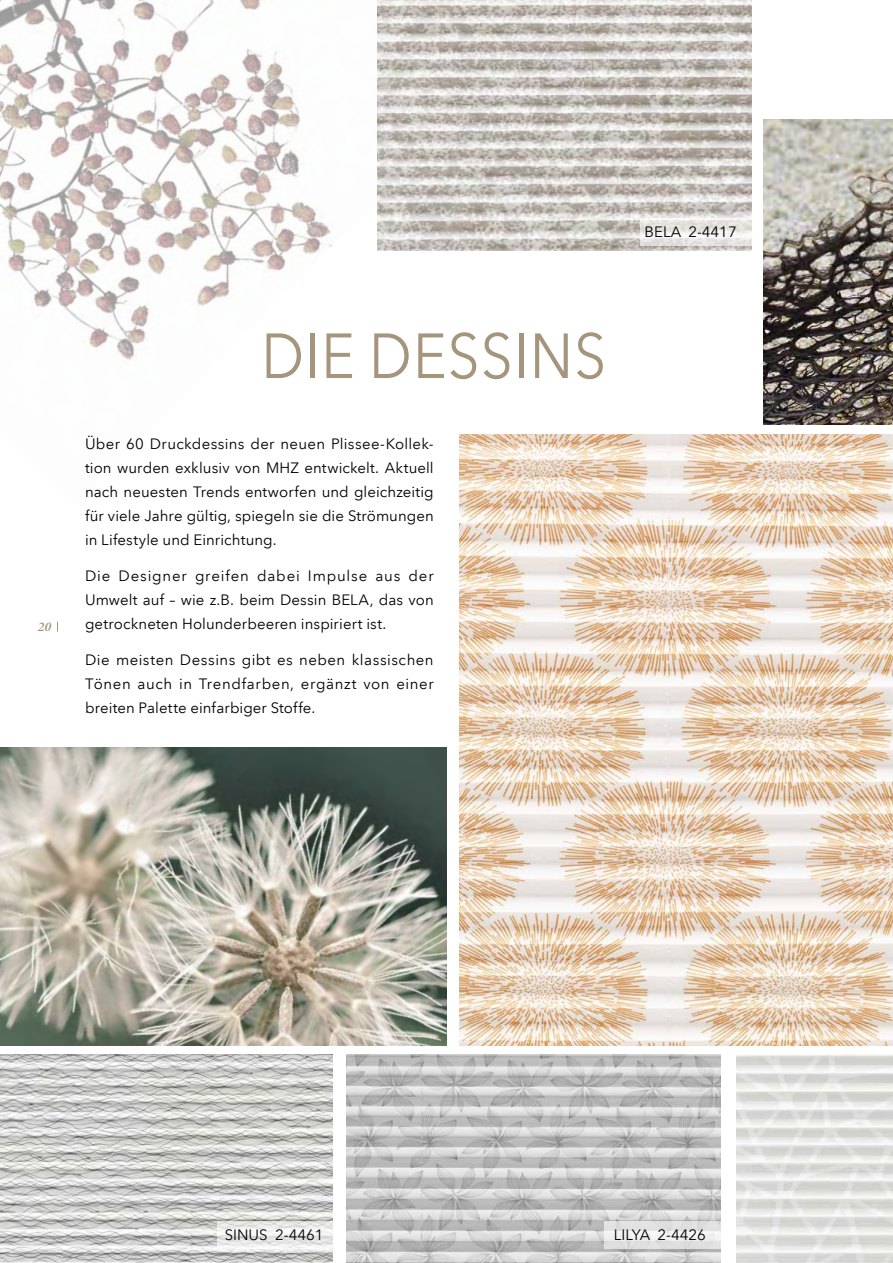
<style>
.page{position:relative;width:893px;height:1263px;background:#fff}
.page>*{position:absolute;margin:0;border:0;box-sizing:border-box;transform-origin:0 0}
.t1{font:63px "Avenir Next LT Com";letter-spacing:.02em;color:#a4957c;scale:.9 1}
.t2{font:15px/24px "Avenir Next LT Com";letter-spacing:.005em;color:#000;text-align:justify}
.t3{font:italic 600 13.5px "Garamond Premr Pro";color:#a4957c}
</style>
<div class="page">
<img style="left:0;top:748px;width:446px;height:297px">
<img style="left:0;top:1054px;width:333px;height:209px">
<img style="left:764px;top:119px;width:129px;height:305px">
<img style="left:459px;top:435px;width:434px;height:610px">
<img style="left:347px;top:1054px;width:374px;height:209px">
<img style="left:0;top:0;width:332px;height:361px">
<svg style="left:604px;top:1221px;width:117px;height:28px;fill:#e3e3e3"></svg>
<svg style="left:217px;top:1221px;width:116px;height:28px"></svg>
<img style="left:377px;top:0;width:374px;height:251px">
<svg style="left:640px;top:218px;width:112px;height:27px"></svg>
<p class="t3" style="left:38px;top:618px;width:15px">20</p>
<h1 class="t1" style="left:261px;top:318px;width:385px">DIE DESSINS</h1>
<p class="t2" style="left:85px;top:432px;width:350px">Über 60 Druckdessins der neuen Plissee-Kollek&shy;tion wurden exklusiv von MHZ entwickelt. Aktuell nach neuesten Trends entworfen und gleichzeitig für viele Jahre gültig, spiegeln sie die Strömungen in Lifestyle und Einrichtung.</p>
<p class="t2" style="left:85px;top:564px;width:350px">Die Designer greifen dabei Impulse aus der Umwelt auf – wie z.B. beim Dessin BELA, das von getrockneten Holunderbeeren inspiriert ist.</p>
<p class="t2" style="left:85px;top:648px;width:350px">Die meisten Dessins gibt es neben klassischen Tönen auch in Trendfarben, ergänzt von einer breiten Palette einfarbiger Stoffe.</p>
<p class="t2" style="left:645px;top:219px;width:94px">BELA 2-4417</p>
<p class="t2" style="left:225px;top:1223px;width:100px">SINUS 2-4461</p>
<p class="t2" style="left:614px;top:1223px;width:94px">LILYA 2-4426</p>
</div>
